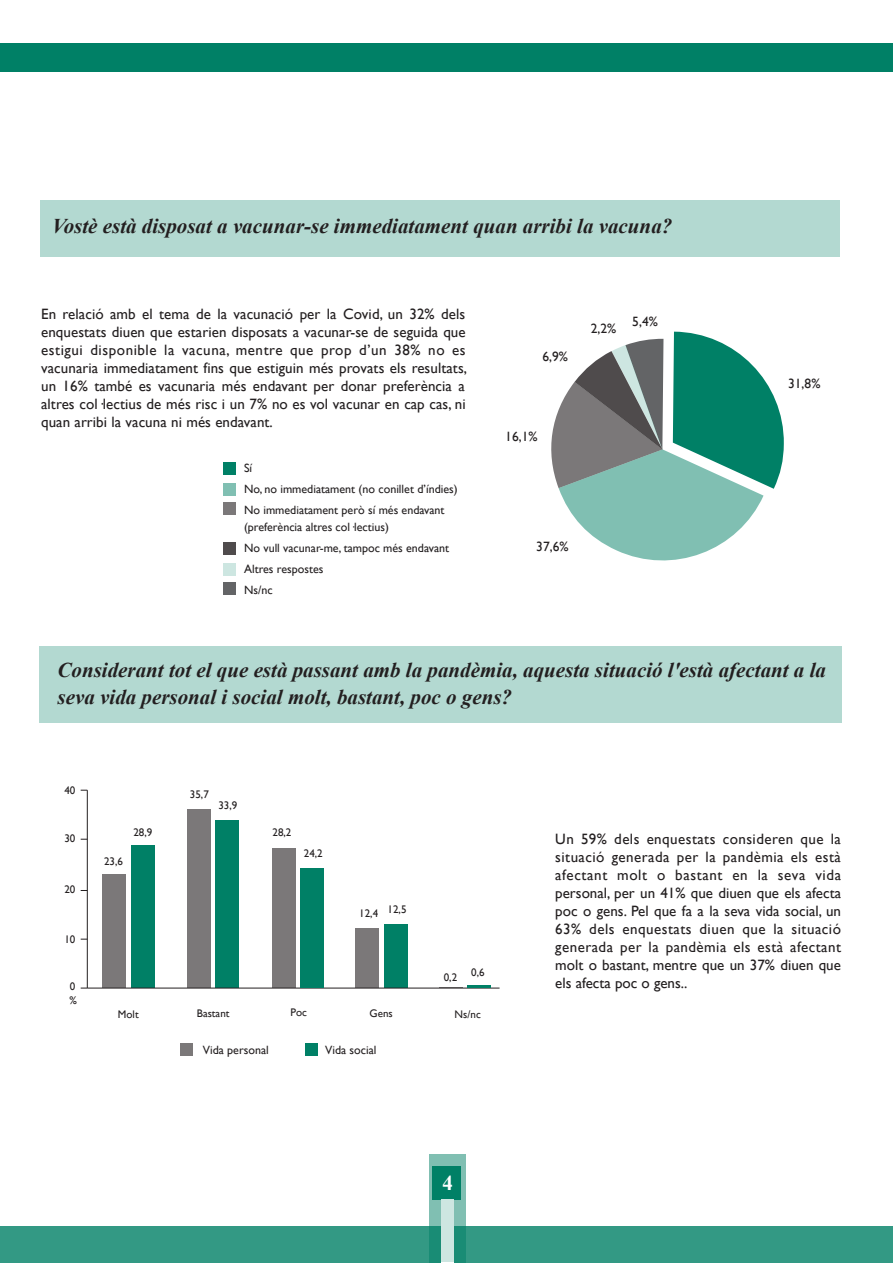
<style>
.page{position:relative;width:893px;height:1263px;background:#fff}
.page>*{position:absolute;margin:0;border:0;box-sizing:border-box;transform-origin:0 0}
.t1{font:italic 700 21px/27px "Times New Roman";color:#231f20}
.t2{font:700 21px "Times New Roman";color:#fff}
.t3{font:15px/18px "Gill Sans";letter-spacing:.005em;color:#231f20;text-align:justify}
.t4{font:13.5px "Gill Sans";color:#231f20}
.t5{font:12px/21px "Gill Sans";color:#231f20}
.t6{font:10.95px "Gill Sans";color:#231f20}
</style>
<div class="page">
<div style="left:0;top:1226px;width:893px;height:37px;background:#339984"></div>
<svg style="left:429px;top:1154px;width:36px;height:108px;background:#58ab9a"></svg>
<div style="left:433px;top:1166px;width:28px;height:33px;background:#008066"></div>
<div style="left:441px;top:1199px;width:12px;height:64px;background:#cde6e1"></div>
<div style="left:441px;top:1198px;width:12px;height:63px;background:#cde6e1"></div>
<div style="left:0;top:44px;width:893px;height:28px;background:#008066"></div>
<div style="left:40px;top:200px;width:800px;height:57px;background:#b3d9d1"></div>
<div style="left:39px;top:646px;width:802px;height:77px;background:#b3d9d1"></div>
<svg style="left:551px;top:332px;width:233px;height:228px"></svg>
<div style="left:223px;top:483px;width:12px;height:13px;background:#80bfb2"></div>
<div style="left:223px;top:462px;width:12px;height:12px;background:#008066"></div>
<div style="left:223px;top:503px;width:12px;height:12px;background:#7b7879"></div>
<div style="left:223px;top:563px;width:12px;height:13px;background:#cde6e1"></div>
<div style="left:223px;top:542px;width:12px;height:12px;background:#4f4b4c"></div>
<hr style="left:87px;top:790px;width:1px;height:198px;background:#231f20">
<div style="left:131px;top:845px;width:24px;height:142px;background:#008066"></div>
<div style="left:102px;top:874px;width:23px;height:113px;background:#7b7879"></div>
<div style="left:216px;top:820px;width:23px;height:167px;background:#008066"></div>
<div style="left:188px;top:809px;width:23px;height:178px;background:#7b7879"></div>
<div style="left:356px;top:928px;width:23px;height:59px;background:#7b7879"></div>
<div style="left:384px;top:925px;width:24px;height:63px;background:#008066"></div>
<div style="left:306px;top:1043px;width:12px;height:12px;background:#008066"></div>
<div style="left:181px;top:1043px;width:12px;height:12px;background:#7b7879"></div>
<hr style="left:87px;top:987px;width:413px;height:1px;background:#231f20">
<div style="left:300px;top:868px;width:23px;height:120px;background:#008066"></div>
<div style="left:272px;top:848px;width:24px;height:140px;background:#7b7879"></div>
<svg style="left:440px;top:987px;width:23px;height:1px"></svg>
<hr style="left:468px;top:985px;width:23px;height:3px;background:#008066">
<div style="left:223px;top:583px;width:12px;height:12px;background:#636466"></div>
<h1 class="t1" style="left:52px;top:212px;width:622px">Vostè està disposat a vacunar-se immediatament quan arribi la vacuna?</h1>
<p class="t3" style="left:41px;top:305px;width:428px;text-align:left">En relació amb el tema de la vacunació per la Covid, un 32% dels enquestats diuen que estarien disposats a vacunar-se de seguida que estigui disponible la vacuna, mentre que prop d’un 38% no es vacunaria immediatament fins que estiguin més provats els resultats, un 16% també es vacunaria més endavant per donar preferència a altres col·lectius de més risc i un 7% no es vol vacunar en cap cas, ni quan arribi la vacuna ni més endavant.</p>
<p class="t5" style="left:244px;top:457px;width:215px">Sí<br>No, no immediatament (no conillet d’índies)<br>No immediatament però sí més endavant</p>
<p class="t5" style="left:244px;top:516px;width:207px">(preferència altres col·lectius)<br>No vull vacunar-me, tampoc més endavant<br>Altres respostes<br>Ns/nc</p>
<p class="t4" style="left:542px;top:348px;width:27px">6,9%</p>
<p class="t4" style="left:591px;top:321px;width:27px">2,2%</p>
<p class="t4" style="left:632px;top:313px;width:27px">5,4%</p>
<p class="t4" style="left:505px;top:429px;width:34px">16,1%</p>
<p class="t4" style="left:536px;top:539px;width:34px">37,6%</p>
<p class="t4" style="left:788px;top:375px;width:34px">31,8%</p>
<h1 class="t1" style="left:58px;top:656px;width:770px">Considerant tot el que està passant amb la pandèmia, aquesta situació l'està afectant a la seva vida personal i social molt, bastant, poc o gens?</h1>
<p class="t6" style="left:64px;top:784px;width:13px">40</p>
<p class="t6" style="left:64px;top:832px;width:13px">30</p>
<p class="t6" style="left:64px;top:883px;width:13px">20</p>
<p class="t6" style="left:64px;top:932px;width:13px">10</p>
<p class="t6" style="left:70px;top:980px;width:7px">0</p>
<p class="t6" style="left:69px;top:994px;width:9px">%</p>
<p class="t6" style="left:104px;top:855px;width:20px">23,6</p>
<p class="t6" style="left:133px;top:826px;width:20px">28,9</p>
<p class="t6" style="left:190px;top:788px;width:20px">35,7</p>
<p class="t6" style="left:218px;top:799px;width:20px">33,9</p>
<p class="t6" style="left:272px;top:826px;width:20px">28,2</p>
<p class="t6" style="left:304px;top:847px;width:20px">24,2</p>
<p class="t6" style="left:118px;top:1007px;width:22px">Molt</p>
<p class="t6" style="left:197px;top:1007px;width:34px">Bastant</p>
<p class="t6" style="left:290px;top:1006px;width:18px">Poc</p>
<p class="t6" style="left:359px;top:905px;width:49px">12,4 12,5</p>
<p class="t6" style="left:370px;top:1007px;width:25px">Gens</p>
<p class="t5" style="left:203px;top:1040px;width:67px">Vida personal</p>
<p class="t5" style="left:325px;top:1040px;width:53px">Vida social</p>
<p class="t6" style="left:444px;top:971px;width:15px">0,2</p>
<p class="t6" style="left:471px;top:966px;width:15px">0,6</p>
<p class="t6" style="left:455px;top:1008px;width:28px">Ns/nc</p>
<h1 class="t2" style="left:442px;top:1169px;width:12px">4</h1>
<p class="t3" style="left:555px;top:830px;width:287px">Un 59% dels enquestats consideren que la situació generada per la pandèmia els està afectant molt o bastant en la seva vida personal, per un 41% que diuen que els afecta poc o gens. Pel que fa a la seva vida social, un 63% dels enquestats diuen que la situació generada per la pandèmia els està afectant molt o bastant, mentre que un 37% diuen que els afecta poc o gens..</p>
</div>
